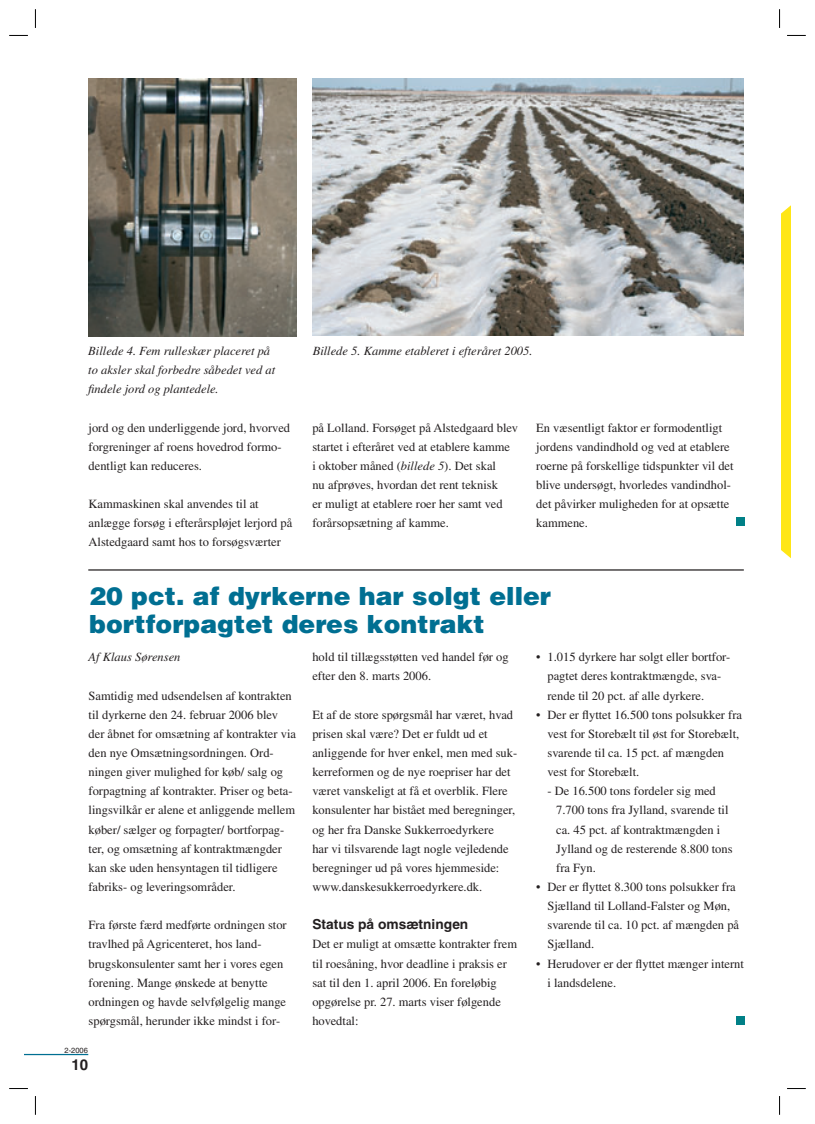
<style>
.page{position:relative;width:815px;height:1124px;background:#fff}
.page>*{position:absolute;margin:0;border:0;box-sizing:border-box;transform-origin:0 0}
.t1{font:900 25px/27.5px "Helvetica";color:#006f92}
.t2{font:700 15px "Helvetica";color:#231f20}
.t3{font:700 13.75px "Helvetica";color:#231f20}
.t4{font:12.5px/19.1px "Times";color:#231f20}
.t5{font:italic 12.5px/19.1px "Times";color:#231f20}
.t6{font:7.5px "Helvetica";color:#231f20}
.s1{font-style:italic}
</style>
<div class="page">
<hr style="left:25px;top:1053px;width:63px;height:1px;background:#006f92">
<img style="left:313px;top:78px;width:431px;height:258px">
<img style="left:88px;top:78px;width:208px;height:258px">
<hr style="left:88px;top:569px;width:656px;height:1px;background:#231f20">
<div style="left:736px;top:1016px;width:8px;height:8px;background:#008087"></div>
<div style="left:736px;top:517px;width:8px;height:8px;background:#008087"></div>
<svg style="left:9px;top:35px;width:19px;height:1px"></svg>
<svg style="left:9px;top:1088px;width:19px;height:1px"></svg>
<svg style="left:787px;top:1088px;width:19px;height:1px"></svg>
<svg style="left:35px;top:9px;width:1px;height:19px"></svg>
<svg style="left:35px;top:1096px;width:1px;height:18px"></svg>
<svg style="left:779px;top:9px;width:27px;height:550px"></svg>
<svg style="left:779px;top:1096px;width:1px;height:18px"></svg>
<p class="t5" style="left:88px;top:342px;width:189px">Billede 4. Fem rulleskær placeret på to aksler skal forbedre såbedet ved at findele jord og plantedele.</p>
<p class="t5" style="left:313px;top:342px;width:221px">Billede 5. Kamme etableret i efteråret 2005.</p>
<p class="t4" style="left:312px;top:419px;width:207px">på Lolland. Forsøget på Alstedgaard blev startet i efteråret ved at etablere kamme<br>i oktober måned (<span class="s1">billede 5</span>). Det skal<br>nu afprøves, hvordan det rent teknisk<br>er muligt at etablere roer her samt ved forårsopsætning af kamme.</p>
<p class="t4" style="left:536px;top:419px;width:199px">En væsentligt faktor er formodentligt jordens vandindhold og ved at etablere roerne på forskellige tidspunkter vil det blive undersøgt, hvorledes vandindhol&shy;det påvirker muligheden for at opsætte kammene.</p>
<p class="t4" style="left:89px;top:419px;width:203px">jord og den underliggende jord, hvorved forgreninger af roens hovedrod formo&shy;dentligt kan reduceres.</p>
<p class="t4" style="left:89px;top:495px;width:205px">Kammaskinen skal anvendes til at anlægge forsøg i efterårspløjet lerjord på<br>Alstedgaard samt hos to forsøgsværter</p>
<h1 class="t1" style="left:89px;top:584px;width:463px">20 pct. af dyrkerne har solgt eller bortforpagtet deres kontrakt</h1>
<p class="t4" style="left:312px;top:648px;width:198px">hold til tillægsstøtten ved handel før og efter den 8. marts 2006.</p>
<p class="t4" style="left:312px;top:706px;width:206px">Et af de store spørgsmål har været, hvad prisen skal være? Det er fuldt ud et anliggende for hver enkel, men med suk&shy;kerreformen og de nye roepriser har det været vanskeligt at få et overblik. Flere konsulenter har bistået med beregninger, og her fra Danske Sukkerroedyrkere<br>har vi tilsvarende lagt nogle vejledende beregninger ud på vores hjemmeside: www.danskesukkerroedyrkere.dk.</p>
<p class="t3" style="left:312px;top:919px;width:157px">Status på omsætningen</p>
<p class="t4" style="left:312px;top:935px;width:206px">Det er muligt at omsætte kontrakter frem til roesåning, hvor deadline i praksis er sat til den 1. april 2006. En foreløbig opgørelse pr. 27. marts viser følgende hovedtal:</p>
<p class="t4" style="left:547px;top:648px;width:184px;text-indent:-11px">• 1.015 dyrkere har solgt eller bortfor&shy;pagtet deres kontraktmængde, sva&shy;rende til 20 pct. af alle dyrkere.</p>
<p class="t4" style="left:547px;top:706px;width:196px;text-indent:-11px">• Der er flyttet 16.500 tons polsukker fra vest for Storebælt til øst for Storebælt, svarende til ca. 15 pct. af mængden vest for Storebælt.</p>
<p class="t4" style="left:556px;top:782px;width:178px;text-indent:-9px">- De 16.500 tons fordeler sig med<br>7.700 tons fra Jylland, svarende til ca. 45 pct. af kontraktmængden i<br>Jylland og de resterende 8.800 tons fra Fyn.</p>
<p class="t4" style="left:547px;top:878px;width:193px;text-indent:-11px">• Der er flyttet 8.300 tons polsukker fra<br>Sjælland til Lolland-Falster og Møn, svarende til ca. 10 pct. af mængden på<br>Sjælland.</p>
<p class="t4" style="left:547px;top:954px;width:198px;text-indent:-11px">• Herudover er der flyttet mænger internt i landsdelene.</p>
<p class="t5" style="left:89px;top:648px;width:93px">Af Klaus Sørensen</p>
<p class="t4" style="left:89px;top:687px;width:209px">Samtidig med udsendelsen af kontrakten til dyrkerne den 24. februar 2006 blev der åbnet for omsætning af kontrakter via den nye Omsætningsordningen. Ord&shy;ningen giver mulighed for køb/ salg og forpagtning af kontrakter. Priser og beta&shy;lingsvilkår er alene et anliggende mellem køber/ sælger og forpagter/ bortforpag&shy;ter, og omsætning af kontraktmængder kan ske uden hensyntagen til tidligere fabriks- og leveringsområder.</p>
<p class="t4" style="left:89px;top:916px;width:200px">Fra første færd medførte ordningen stor travlhed på Agricenteret, hos land&shy;brugskonsulenter samt her i vores egen forening. Mange ønskede at benytte ordningen og havde selvfølgelig mange spørgsmål, herunder ikke mindst i for-</p>
<p class="t6" style="left:65px;top:1047px;width:25px">2-2006</p>
<p class="t2" style="left:72px;top:1059px;width:18px">10</p>
</div>
